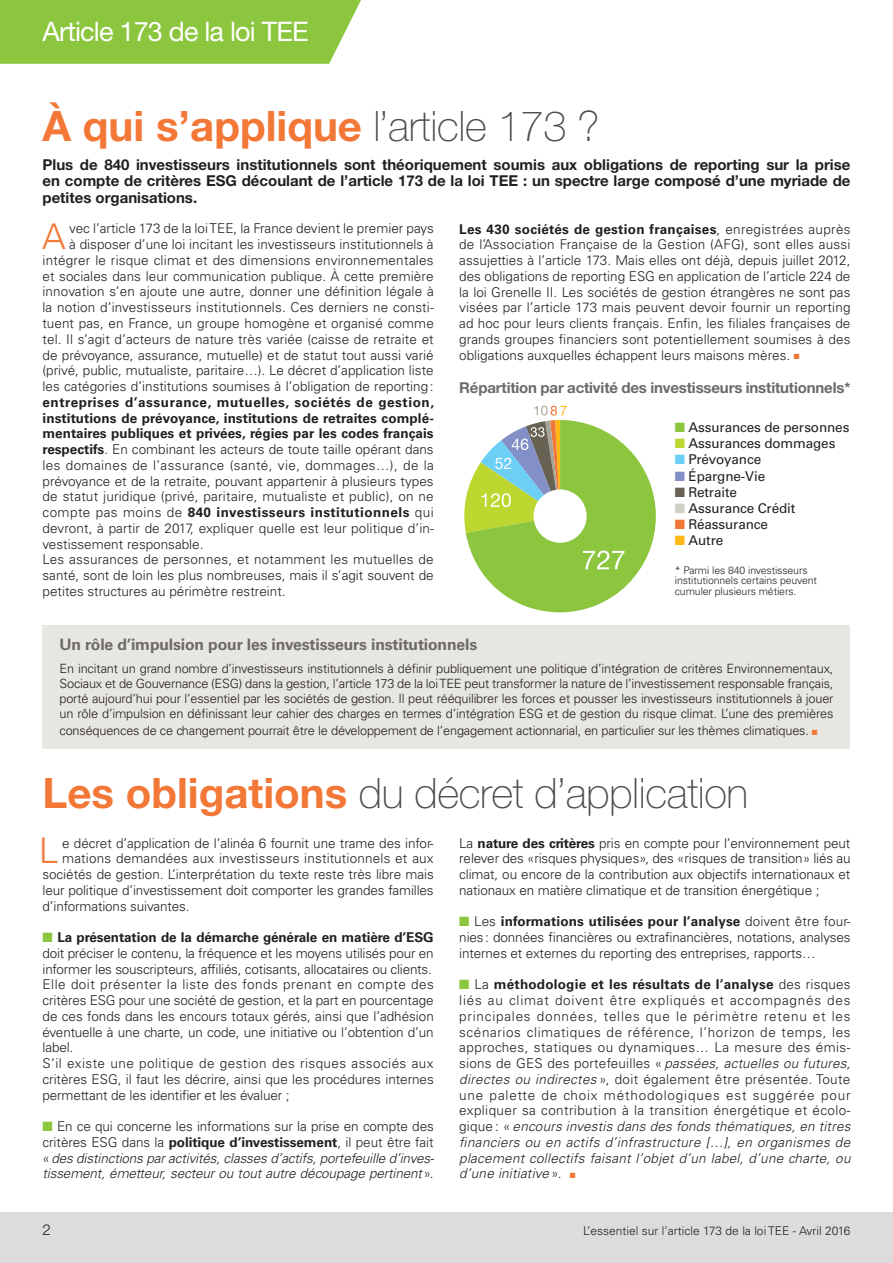
<style>
.page{position:relative;width:893px;height:1263px;background:#fff}
.page>*{position:absolute;margin:0;border:0;box-sizing:border-box;transform-origin:0 0}
.t1{font:100 42px "Helvetica Neue LT Std";letter-spacing:-.01em;color:#4b4c4d}
.t2{font:700 42px "Helvetica Neue LT Std";color:#f37736}
.t3{font:300 35.25px "Univers LT Std";color:#f37736}
.t4{font:27px "Helvetica Neue LT Std";letter-spacing:-.03em;color:#fff}
.t5{font:700 15.75px "Univers LT Std";letter-spacing:-.01em;color:#6c6968}
.t6{font:700 15px/16.5px "Helvetica Neue LT Std";color:#231f20;text-align:justify}
.t7{font:700 15px "Helvetica Neue LT Std";letter-spacing:-.01em;color:#6c6968}
.t8{font:300 15px "Helvetica Neue LT Std";color:#231f20}
.t9{font:300 13.5px/15.8px "Univers LT Std";color:#231f20;text-align:justify}
.t10{font:italic 300 13.5px/15.8px "Univers LT Std";letter-spacing:-.01em;color:#231f20;text-align:justify}
.t11{font:13.5px "Univers LT Std";letter-spacing:-.01em;color:#231f20}
.t12{font:300 12.75px/15px "Univers LT Std";letter-spacing:-.015em;color:#231f20;text-align:justify}
.t13{font:300 12px "Univers LT Std";color:#231f20}
.t14{font:300 10.5px/10.5px "Univers LT Std";letter-spacing:-.01em;color:#231f20}
.s1{font-weight:100;color:#4b4c4d}
.s2{font-weight:700}
.s3{color:#f37736}
.s4{color:#8bc63e}
.s5{color:#bed630}
.s6{color:#6bcff6}
.s7{color:#838fc7}
.s8{color:#676251}
.s9{color:#cfcdc6}
.s10{color:#fcb814}
.s11{font-weight:700;color:#f37736}
.s12{font-style:normal}
.s13{font-weight:700;font-style:normal}
.s14{font-style:italic}
</style>
<div class="page">
<div style="left:0;top:1212px;width:893px;height:51px;background:#dddcdc"></div>
<div style="left:0;top:0;width:361px;height:64px;background:#8bc63e"></div>
<div style="left:43px;top:625px;width:807px;height:123px;background:#e7e6e1"></div>
<svg style="left:464px;top:406px;width:192px;height:206px"></svg>
<h3 class="t4" style="left:43px;top:15px;width:268px">Article 173 de la loi TEE</h3>
<h1 class="t2" style="left:43px;top:100px;width:559px">À qui s’applique <span class="s1">l’article 173 ?</span></h1>
<p class="t6" style="left:43px;top:156px;width:809px">Plus de 840 investisseurs institutionnels sont théoriquement soumis aux obligations de reporting sur la prise en compte de critères ESG découlant de l’article 173 de la loi TEE : un spectre large composé d’une myriade de petites organisations.</p>
<h2 class="t3" style="left:42px;top:215px;width:25px">A</h2>
<p class="t9" style="left:43px;top:221px;width:393px;text-align:right">vec l’article 173 de la loi TEE, la France devient le premier pays<br>à disposer d’une loi incitant les investisseurs institutionnels à intégrer le risque climat et des dimensions environnementales et sociales dans leur communication publique. À cette première innovation s’en ajoute une autre, donner une définition légale à la notion d’investisseurs institutionnels. Ces derniers ne consti&shy;tuent pas, en France, un groupe homogène et organisé comme tel. Il s’agit d’acteurs de nature très variée (caisse de retraite et de prévoyance, assurance, mutuelle) et de statut tout aussi varié (privé, public, mutualiste, paritaire…). Le décret d’application liste les catégories d’institutions soumises à l’obligation de reporting:</p>
<p class="t9" style="left:43px;top:394px;width:393px;text-align:left"><span class="s2">entreprises d’assurance, mutuelles, sociétés de gestion, institutions de prévoyance, institutions de retraites complé&shy;mentaires publiques et privées, régies par les codes français respectifs</span>. En combinant les acteurs de toute taille opérant dans les domaines de l’assurance (santé, vie, dommages…), de la prévoyance et de la retraite, pouvant appartenir à plusieurs types de statut juridique (privé, paritaire, mutualiste et public), on ne compte pas moins de <span class="s2">840 investisseurs institutionnels</span> qui devront, à partir de 2017, expliquer quelle est leur politique d’in&shy;vestissement responsable.<br>Les assurances de personnes, et notamment les mutuelles de santé, sont de loin les plus nombreuses, mais il s’agit souvent de petites structures au périmètre restreint.</p>
<p class="t9" style="left:459px;top:221px;width:393px"><span class="s2">Les 430 sociétés de gestion françaises</span>, enregistrées auprès de l’Association Française de la Gestion (AFG), sont elles aussi assujetties à l’article 173. Mais elles ont déjà, depuis juillet 2012, des obligations de reporting ESG en application de l’article 224 de la loi Grenelle II. Les sociétés de gestion étrangères ne sont pas visées par l’article 173 mais peuvent devoir fournir un reporting ad hoc pour leurs clients français. Enfin, les filiales françaises de grands groupes financiers sont potentiellement soumises à des obligations auxquelles échappent leurs maisons mères. <span class="s3">■</span></p>
<p class="t7" style="left:459px;top:378px;width:393px">Répartition par activité des investisseurs institutionnels*</p>
<p class="t11" style="left:675px;top:419px;width:176px"><span class="s4">■</span> Assurances de personnes</p>
<p class="t11" style="left:675px;top:435px;width:162px"><span class="s5">■</span> Assurances dommages</p>
<p class="t11" style="left:675px;top:452px;width:88px"><span class="s6">■</span> Prévoyance</p>
<p class="t11" style="left:675px;top:468px;width:92px"><span class="s7">■</span> Épargne-Vie</p>
<p class="t11" style="left:675px;top:484px;width:64px"><span class="s8">■</span> Retraite</p>
<p class="t11" style="left:675px;top:500px;width:122px"><span class="s9">■</span> Assurance Crédit</p>
<p class="t11" style="left:675px;top:516px;width:95px"><span class="s3">■</span> Réassurance</p>
<p class="t11" style="left:675px;top:532px;width:50px"><span class="s10">■</span> Autre</p>
<p class="t14" style="left:675px;top:565px;width:144px">* Parmi les 840 investisseurs institutionnels certains peuvent cumuler plusieurs métiers.</p>
<p class="t5" style="left:60px;top:635px;width:419px">Un rôle d’impulsion pour les investisseurs institutionnels</p>
<p class="t12" style="left:60px;top:661px;width:775px">En incitant un grand nombre d’investisseurs institutionnels à définir publiquement une politique d’intégration de critères Environnementaux, Sociaux et de Gouvernance (ESG) dans la gestion, l’article 173 de la loi TEE peut transformer la nature de l’investissement responsable français, porté aujourd’hui pour l’essentiel par les sociétés de gestion. Il peut rééquilibrer les forces et pousser les investisseurs institutionnels à jouer un rôle d’impulsion en définissant leur cahier des charges en termes d’intégration ESG et de gestion du risque climat. L’une des premières</p>
<p class="t12" style="left:60px;top:723px;width:759px">conséquences de ce changement pourrait être le développement de l’engagement actionnarial, en particulier sur les thèmes climatiques. <span class="s3">■</span></p>
<h1 class="t1" style="left:43px;top:769px;width:707px"><span class="s11">Les obligations</span> du décret d’application</h1>
<h2 class="t3" style="left:39px;top:829px;width:21px">L</h2>
<p class="t9" style="left:62px;top:835px;width:373px">e décret d’application de l’alinéa 6 fournit une trame des infor-</p>
<p class="t9" style="left:62px;top:851px;width:373px">mations demandées aux investisseurs institutionnels et aux</p>
<p class="t9" style="left:43px;top:866px;width:393px">sociétés de gestion. L’interprétation du texte reste très libre mais</p>
<p class="t9" style="left:43px;top:882px;width:393px">leur politique d’investissement doit comporter les grandes familles</p>
<p class="t9" style="left:43px;top:898px;width:149px">d’informations suivantes.</p>
<p class="t9" style="left:43px;top:929px;width:393px;text-align:left"><span class="s4">■</span> <span class="s2">La présentation de la démarche générale en matière d’ESG </span>doit préciser le contenu, la fréquence et les moyens utilisés pour en informer les souscripteurs, affiliés, cotisants, allocataires ou clients.<br>Elle doit présenter la liste des fonds prenant en compte des critères ESG pour une société de gestion, et la part en pourcentage de ces fonds dans les encours totaux gérés, ainsi que l’adhésion éventuelle à une charte, un code, une initiative ou l’obtention d’un label.<br>S’il existe une politique de gestion des risques associés aux critères ESG, il faut les décrire, ainsi que les procédures internes permettant de les identifier et les évaluer ;</p>
<p class="t10" style="left:43px;top:1118px;width:393px"><span class="s4">■</span> <span class="s12">En ce qui concerne les informations sur la prise en compte des critères ESG dans la</span> <span class="s13">politique d’investissement</span><span class="s12">, il peut être fait «</span>des distinctions par activités, classes d’actifs, portefeuille d’inves&shy;tissement, émetteur, secteur ou tout autre découpage pertinent<span class="s12">».</span></p>
<p class="t9" style="left:459px;top:835px;width:393px">La <span class="s2">nature des critères</span> pris en compte pour l’environnement peut relever des «risques physiques», des «risques de transition» liés au climat, ou encore de la contribution aux objectifs internationaux et nationaux en matière climatique et de transition énergétique ;</p>
<p class="t9" style="left:459px;top:914px;width:393px"><span class="s4">■</span> Les <span class="s2">informations utilisées pour l’analyse</span> doivent être four&shy;nies: données financières ou extrafinancières, notations, analyses internes et externes du reporting des entreprises, rapports…</p>
<p class="t9" style="left:459px;top:977px;width:393px"><span class="s4">■</span> La <span class="s2">méthodologie et les résultats de l’analyse</span> des risques liés au climat doivent être expliqués et accompagnés des principales données, telles que le périmètre retenu et les scénarios climatiques de référence, l’horizon de temps, les approches, statiques ou dynamiques… La mesure des émis&shy;sions de GES des portefeuilles « <span class="s14">passées, actuelles ou futures, directes ou indirectes</span> », doit également être présentée. Toute une palette de choix méthodologiques est suggérée pour expliquer sa contribution à la transition énergétique et écolo&shy;gique : « <span class="s14">encours investis dans des fonds thématiques, en titres financiers ou en actifs d’infrastructure […], en organismes de placement collectifs faisant l’objet d’un label, d’une charte, ou d’une initiative</span> ». <span class="s3">■</span></p>
<p class="t8" style="left:43px;top:1221px;width:10px">2</p>
<p class="t13" style="left:583px;top:1224px;width:269px">L’essentiel sur l’article 173 de la loi TEE - Avril 2016</p>
</div>
